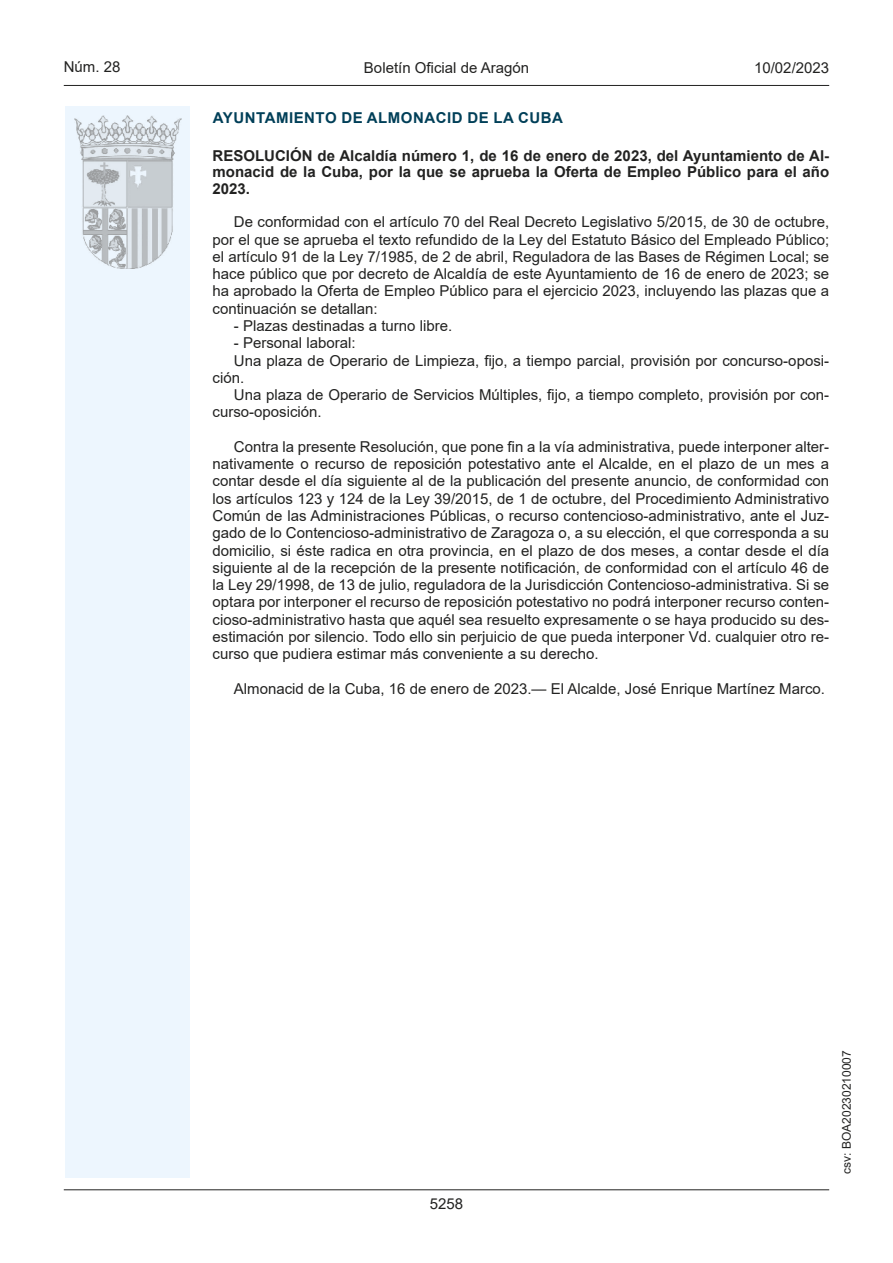
<style>
.page{position:relative;width:893px;height:1263px;background:#fff}
.page>*{position:absolute;margin:0;border:0;box-sizing:border-box;transform-origin:0 0}
.inicio_de_parrafo{font:15px/17.2px "Arial";color:#222221;text-align:justify}
.Titulo_text{font:700 15px/16.5px "Arial";color:#222221;text-align:justify}
.emisor_text{font:700 15px "Arial";letter-spacing:.035em;color:#003f58}
.estilo_head-c{font:15px "Arial";color:#222221}
.estilo_head-d{font:15px "Arial MT2";color:#222221}
.estilo_head-i{font:15px "Arial MT2";color:#222221}
.numero_pagina{font:15px "Arial MT2";color:#222221}
.estilo_head-i-2{font:12px "Arial MT2";color:#222221}
</style>
<div class="page">
<div style="left:65px;top:106px;width:125px;height:1072px;background:#edf6fe"></div>
<img style="left:75px;top:115px;width:106px;height:153px">
<hr style="left:64px;top:85px;width:765px;height:1px;background:#222221">
<hr style="left:64px;top:1189px;width:765px;height:1px;background:#222221">
<p class="estilo_head-i" style="left:64px;top:57px;width:58px">Núm. 28</p>
<p class="estilo_head-c" style="left:364px;top:57px;width:167px">Boletín Oficial de Aragón</p>
<p class="estilo_head-d" style="left:754px;top:57px;width:77px">10/02/2023</p>
<h5 class="emisor_text" style="left:213px;top:107px;width:352px">AYUNTAMIENTO DE ALMONACID DE LA CUBA</h5>
<p class="Titulo_text" style="left:213px;top:147px;width:618px">RESOLUCIÓN de Alcaldía número 1, de 16 de enero de 2023, del Ayuntamiento de Al&shy;monacid de la Cuba, por la que se aprueba la Oferta de Empleo Público para el año 2023.</p>
<p class="inicio_de_parrafo" style="left:213px;top:213px;width:618px;text-indent:21px">De conformidad con el artículo 70 del Real Decreto Legislativo 5/2015, de 30 de octubre, por el que se aprueba el texto refundido de la Ley del Estatuto Básico del Empleado Público; el artículo 91 de la Ley 7/1985, de 2 de abril, Reguladora de las Bases de Régimen Local; se hace público que por decreto de Alcaldía de este Ayuntamiento de 16 de enero de 2023; se ha aprobado la Oferta de Empleo Público para el ejercicio 2023, incluyendo las plazas que a continuación se detallan:</p>
<p class="inicio_de_parrafo" style="left:234px;top:317px;width:220px">- Plazas destinadas a turno libre.</p>
<p class="inicio_de_parrafo" style="left:234px;top:334px;width:123px">- Personal laboral:</p>
<p class="inicio_de_parrafo" style="left:213px;top:351px;width:618px;text-indent:21px">Una plaza de Operario de Limpieza, fijo, a tiempo parcial, provisión por concurso-oposi&shy;ción.</p>
<p class="inicio_de_parrafo" style="left:213px;top:386px;width:618px;text-indent:21px">Una plaza de Operario de Servicios Múltiples, fijo, a tiempo completo, provisión por con&shy;curso-oposición.</p>
<p class="inicio_de_parrafo" style="left:213px;top:438px;width:618px;text-indent:21px">Contra la presente Resolución, que pone fin a la vía administrativa, puede interponer alter&shy;nativamente o recurso de reposición potestativo ante el Alcalde, en el plazo de un mes a contar desde el día siguiente al de la publicación del presente anuncio, de conformidad con los artículos 123 y 124 de la Ley 39/2015, de 1 de octubre, del Procedimiento Administrativo Común de las Administraciones Públicas, o recurso contencioso-administrativo, ante el Juz&shy;gado de lo Contencioso-administrativo de Zaragoza o, a su elección, el que corresponda a su domicilio, si éste radica en otra provincia, en el plazo de dos meses, a contar desde el día siguiente al de la recepción de la presente notificación, de conformidad con el artículo 46 de la Ley 29/1998, de 13 de julio, reguladora de la Jurisdicción Contencioso-administrativa. Si se optara por interponer el recurso de reposición potestativo no podrá interponer recurso conten&shy;cioso-administrativo hasta que aquél sea resuelto expresamente o se haya producido su des&shy;estimación por silencio. Todo ello sin perjuicio de que pueda interponer Vd. cualquier otro re&shy;curso que pudiera estimar más conveniente a su derecho.</p>
<p class="inicio_de_parrafo" style="left:234px;top:680px;width:593px">Almonacid de la Cuba, 16 de enero de 2023.— El Alcalde, José Enrique Martínez Marco.</p>
<p class="numero_pagina" style="left:430px;top:1193px;width:35px">5258</p>
<p class="estilo_head-i-2" style="left:838px;top:1174px;width:125px;rotate:-90deg">csv: BOA20230210007</p>
</div>
